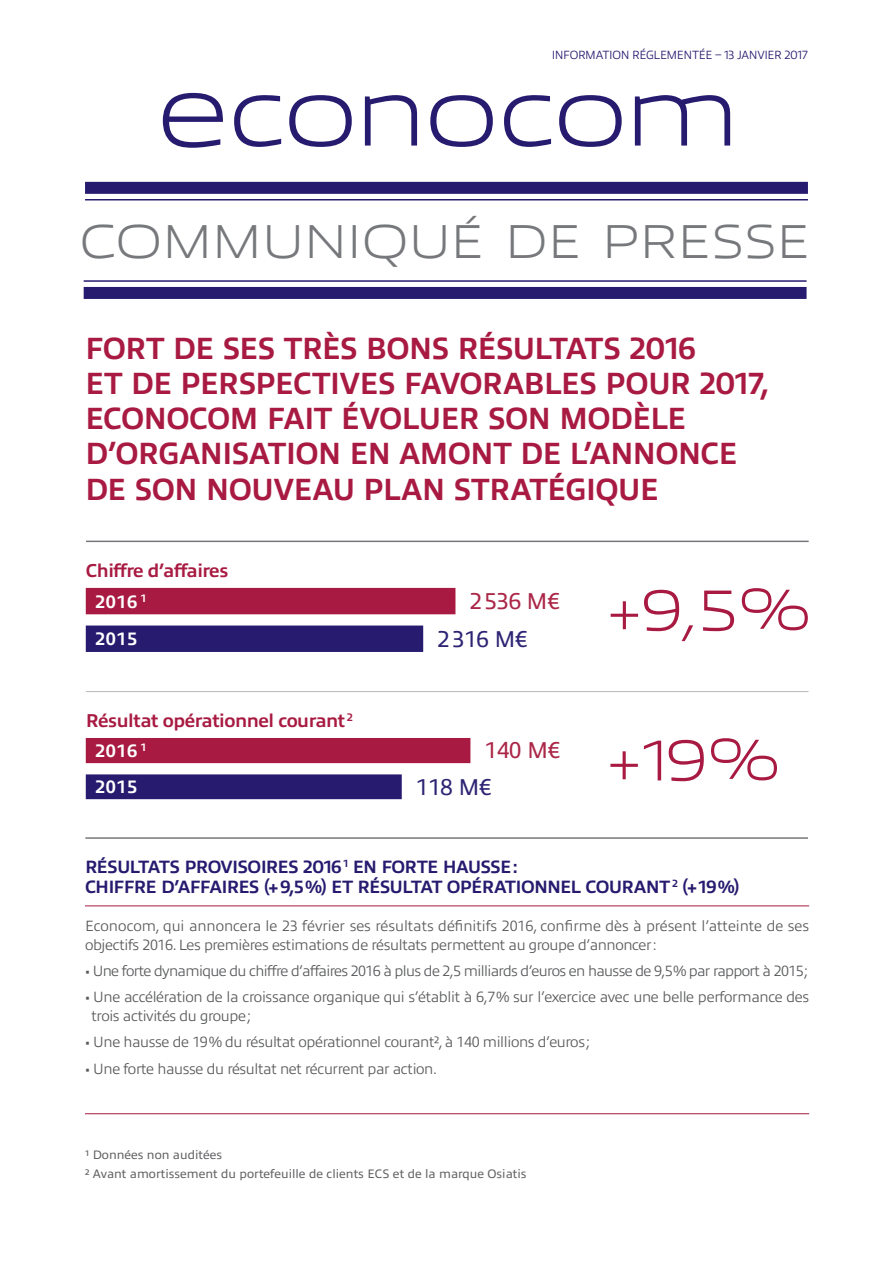
<style>
.page{position:relative;width:893px;height:1263px;background:#fff}
.page>*{position:absolute;margin:0;border:0;box-sizing:border-box;transform-origin:0 0}
.CHIFFRES_MOYENS{font:200 58.05px "Allumi Pro Extended";color:#a81a41}
.GRAND_TITRE{font:200 48px "Allumi Pro Extended";letter-spacing:-.005em;color:#76787b}
.TITRE_TEXTE{font:700 30.9px/35.2px "Allumi Pro";letter-spacing:-.03em;color:#a81a41}
.LEGENDES_MOYEN{font:23.1px "Allumi Ptf";color:#2d2474}
.LEGENDES_MOYEN-2{font:23.1px "Allumi Ptf";color:#ab2647}
.TEXTE_COURANT{font:700 18.75px "Allumi Pro";letter-spacing:-.025em;color:#a81a41}
.LEGENDES_PETIT{font:700 18.15px "Allumi Ptf";letter-spacing:.03em;color:#fff}
.TITRE_1_SOULIGNE{font:700 18px/20.2px "Allumi Pro";letter-spacing:-.05em;color:#261b6f}
.TEXTE_COURANT-2{font:300 15px/18.8px "Allumi Pro";letter-spacing:-.025em;color:#57585a}
.TEXTE_COURANT-3{font:300 15px "Allumi Pro";letter-spacing:-.045em;color:#57585a}
.LEGENDES_PETIT-2{font:12.3px "Allumi Ptf";color:#616164}
.information_regl{font:300 12px "Allumi Pro";letter-spacing:-.035em;color:#261b6f}
.s1{font-size:12.6px}
</style>
<div class="page">
<svg style="left:163px;top:93px;width:567px;height:55px"></svg>
<hr style="left:85px;top:199px;width:723px;height:1px;background:#261b6f">
<div style="left:85px;top:182px;width:723px;height:12px;background:#261b6f"></div>
<hr style="left:84px;top:280px;width:723px;height:2px;background:#261b6f">
<div style="left:84px;top:287px;width:723px;height:12px;background:#261b6f"></div>
<hr style="left:85px;top:905px;width:724px;height:1px;background:#a81a41">
<hr style="left:85px;top:1113px;width:724px;height:1px;background:#a81a41">
<hr style="left:85px;top:837px;width:723px;height:2px;background:#76787b">
<svg style="left:741px;top:588px;width:67px;height:43px"></svg>
<svg style="left:711px;top:738px;width:66px;height:43px"></svg>
<div style="left:86px;top:588px;width:369px;height:26px;background:#a81a41"></div>
<div style="left:86px;top:738px;width:384px;height:25px;background:#a81a41"></div>
<div style="left:86px;top:625px;width:337px;height:27px;background:#261b6f"></div>
<div style="left:86px;top:774px;width:316px;height:25px;background:#261b6f"></div>
<hr style="left:86px;top:691px;width:722px;height:1px;background:#b7b8bb">
<hr style="left:86px;top:541px;width:723px;height:1px;background:#76787b">
<p class="information_regl" style="left:552px;top:46px;width:258px">INFORMATION RÉGLEMENTÉE – 13 JANVIER 2017</p>
<p class="GRAND_TITRE" style="left:80px;top:207px;width:732px">COMMUNIQUÉ DE PRESSE</p>
<p class="TITRE_TEXTE" style="left:85px;top:328px;width:686px">FORT DE SES TRÈS BONS RÉSULTATS 2016<br>ET DE PERSPECTIVES FAVORABLES POUR 2017, ECONOCOM FAIT ÉVOLUER SON MODÈLE D’ORGANISATION EN AMONT DE L’ANNONCE DE SON NOUVEAU PLAN STRATÉGIQUE</p>
<p class="TEXTE_COURANT" style="left:86px;top:557px;width:144px">Chiffre d’affaires</p>
<p class="LEGENDES_PETIT" style="left:95px;top:588px;width:53px">2016 <sup>1</sup></p>
<p class="LEGENDES_PETIT" style="left:95px;top:626px;width:43px">2015</p>
<p class="TEXTE_COURANT" style="left:86px;top:706px;width:268px">Résultat opérationnel courant<sup>2</sup></p>
<p class="LEGENDES_PETIT" style="left:95px;top:738px;width:53px">2016 <sup>1</sup></p>
<p class="LEGENDES_PETIT" style="left:95px;top:774px;width:43px">2015</p>
<p class="LEGENDES_MOYEN-2" style="left:469px;top:584px;width:92px">2536 M€</p>
<p class="LEGENDES_MOYEN" style="left:437px;top:622px;width:92px">2316 M€</p>
<p class="LEGENDES_MOYEN-2" style="left:484px;top:733px;width:77px">140 M€</p>
<p class="LEGENDES_MOYEN" style="left:416px;top:770px;width:77px">118 M€</p>
<p class="CHIFFRES_MOYENS" style="left:605px;top:568px;width:134px">+9,5</p>
<p class="CHIFFRES_MOYENS" style="left:605px;top:718px;width:103px">+19</p>
<p class="TITRE_1_SOULIGNE" style="left:85px;top:855px;width:656px">RÉSULTATS PROVISOIRES 2016 <sup>1</sup> EN FORTE HAUSSE:<br>CHIFFRE D’AFFAIRES (+9,5%) ET RÉSULTAT OPÉRATIONNEL COURANT <sup>2</sup> (+19%)</p>
<p class="TEXTE_COURANT-2" style="left:85px;top:915px;width:726px">Econocom, qui annoncera le 23 février ses résultats définitifs 2016, confirme dès à présent l’atteinte de ses objectifs 2016. Les premières estimations de résultats permettent au groupe d’annoncer:</p>
<p class="TEXTE_COURANT-3" style="left:85px;top:960px;width:725px">• Une forte dynamique du chiffre d’affaires 2016 à plus de 2,5 milliards d’euros en hausse de 9,5% par rapport à 2015;</p>
<p class="TEXTE_COURANT-2" style="left:92px;top:987px;width:719px;text-indent:-7px">• Une accélération de la croissance organique qui s’établit à 6,7% sur l’exercice avec une belle performance des trois activités du groupe;</p>
<p class="TEXTE_COURANT-2" style="left:85px;top:1032px;width:507px">• Une hausse de 19% du résultat opérationnel courant², à 140 millions d’euros;</p>
<p class="TEXTE_COURANT-2" style="left:85px;top:1058px;width:354px">• Une forte hausse du résultat net récurrent par action.</p>
<p class="LEGENDES_PETIT-2" style="left:85px;top:1146px;width:139px"><span class="s1">1</span> Données non auditées</p>
<p class="LEGENDES_PETIT-2" style="left:85px;top:1165px;width:443px"><span class="s1">2</span> Avant amortissement du portefeuille de clients ECS et de la marque Osiatis</p>
</div>
